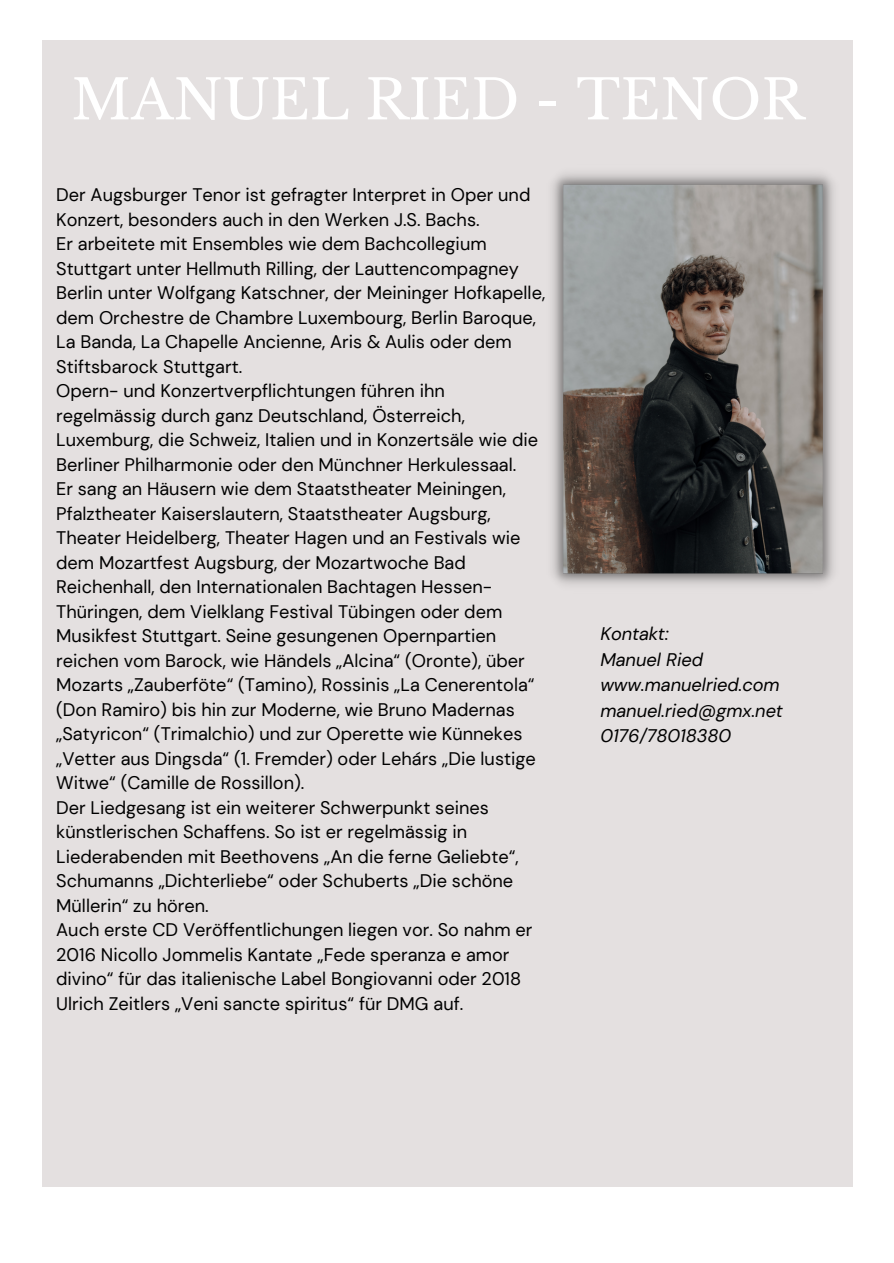
<style>
.page{position:relative;width:894px;height:1263px;background:#fff}
.page>*{position:absolute;margin:0;border:0;box-sizing:border-box;transform-origin:0 0}
.t1{font:54.75px "Libre Baskerville";color:#fff}
.t2{font:italic 18.3px "DM Sans";color:#000}
.t3{font:18.15px/24.5px "DM Sans";color:#000}
</style>
<div class="page">
<div style="left:42px;top:40px;width:810px;height:1147px;background:#e4e0e0"></div>
<img style="left:552px;top:173px;width:282px;height:412px">
<p class="t1" style="left:71px;top:66px;width:734px">MANUEL RIED - TENOR</p>
<p class="t3" style="left:56px;top:183px;width:475px">Der Augsburger Tenor ist gefragter Interpret in Oper und<br>Konzert, besonders auch in den Werken J.S. Bachs.</p>
<p class="t3" style="left:56px;top:232px;width:490px">Er arbeitete mit Ensembles wie dem Bachcollegium Stuttgart unter Hellmuth Rilling, der Lauttencompagney Berlin unter Wolfgang Katschner, der Meininger Hofkapelle, dem Orchestre de Chambre Luxembourg, Berlin Baroque, La Banda, La Chapelle Ancienne, Aris &amp; Aulis oder dem Stiftsbarock Stuttgart.</p>
<p class="t3" style="left:56px;top:379px;width:483px">Opern- und Konzertverpflichtungen führen ihn regelmässig durch ganz Deutschland, Österreich, Luxemburg, die Schweiz, Italien und in Konzertsäle wie die Berliner Philharmonie oder den Münchner Herkulessaal.</p>
<p class="t3" style="left:56px;top:477px;width:481px">Er sang an Häusern wie dem Staatstheater Meiningen, Pfalztheater Kaiserslautern, Staatstheater Augsburg, Theater Heidelberg, Theater Hagen und an Festivals wie dem Mozartfest Augsburg, der Mozartwoche Bad Reichenhall, den Internationalen Bachtagen Hessen-Thüringen, dem Vielklang Festival Tübingen oder dem Musikfest Stuttgart. Seine gesungenen Opernpartien reichen vom Barock, wie Händels „Alcina“ (Oronte), über Mozarts „Zauberföte“ (Tamino), Rossinis „La Cenerentola“ (Don Ramiro) bis hin zur Moderne, wie Bruno Madernas „Satyricon“ (Trimalchio) und zur Operette wie Kü nnekes „Vetter aus Dingsda“ (1. Fremder) oder Lehárs „Die lustige Witwe“ (Camille de Rossillon).</p>
<p class="t3" style="left:56px;top:795px;width:464px">Der Liedgesang ist ein weiterer Schwerpunkt seines<br>kü nstlerischen Schaffens. So ist er regelmässig in Liederabenden mit Beethovens „An die ferne Geliebte“, Schumanns „Dichterliebe“ oder Schuberts „Die schöne Müllerin“ zu hören.</p>
<p class="t3" style="left:56px;top:918px;width:477px">Auch erste CD Veröffentlichungen liegen vor. So nahm er 2016 Nicollo Jommelis Kantate „Fede speranza e amor divino“ für das italienische Label Bongiovanni oder 2018<br>Ulrich Zeitlers „Veni sancte spiritus“ für DMG auf.</p>
<p class="t2" style="left:600px;top:622px;width:70px">Kontakt:</p>
<p class="t2" style="left:600px;top:648px;width:104px">Manuel Ried</p>
<p class="t2" style="left:600px;top:673px;width:181px">www.manuelried.com</p>
<p class="t2" style="left:600px;top:699px;width:184px">manuel.ried@gmx.net</p>
<p class="t2" style="left:600px;top:724px;width:132px">0176/78018380</p>
</div>
